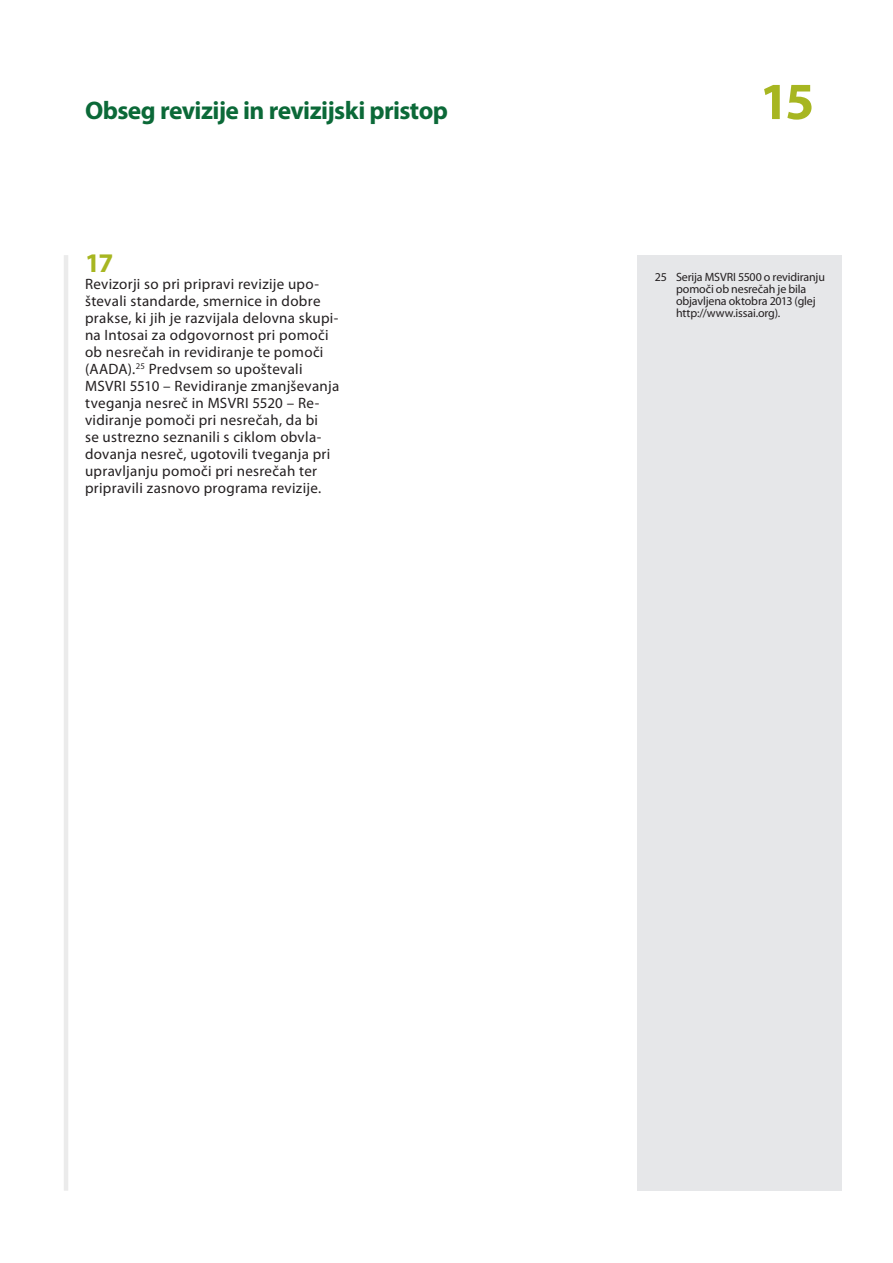
<style>
.page{position:relative;width:893px;height:1263px;background:#fff}
.page>*{position:absolute;margin:0;border:0;box-sizing:border-box;transform-origin:0 0}
.t1{font:700 52.5px "Myriad Pro";color:#a7b621}
.E_05_-_CHAP__1__TEXT{font:700 27px "Myriad Pro";color:#a7b621}
.t2{font:700 25.5px "Myriad Pro";letter-spacing:-.025em;color:#0b6938}
.E_05_-_CHAP__1__TEXT-2{font:15px/17px "Myriad Pro";letter-spacing:.02em;color:#231f20}
.E_08_-_CHAP__FOOTNOT{font:12px/12px "Myriad Pro";letter-spacing:-.015em;color:#231f20}
</style>
<div class="page">
<hr style="left:64px;top:255px;width:4px;height:936px;background:#ebebeb">
<div style="left:638px;top:255px;width:204px;height:936px;background:#e6e7e9"></div>
<h3 class="t2" style="left:85px;top:94px;width:365px">Obseg revizije in revizijski pristop</h3>
<h1 class="t1" style="left:760px;top:67px;width:56px">15</h1>
<p class="E_05_-_CHAP__1__TEXT" style="left:85px;top:245px;width:30px">17</p>
<p class="E_05_-_CHAP__1__TEXT-2" style="left:85px;top:275px;width:256px">Revizorji so pri pripravi revizije upo‑ števali standarde, smernice in dobre prakse, ki jih je razvijala delovna skupi‑ na Intosai za odgovornost pri pomoči ob nesrečah in revidiranje te pomoči (AADA).<sup>25</sup> Predvsem so upoštevali MSVRI 5510 – Revidiranje zmanjševanja tveganja nesreč in MSVRI 5520 – Re‑ vidiranje pomoči pri nesrečah, da bi<br>se ustrezno seznanili s ciklom obvla‑ dovanja nesreč, ugotovili tveganja pri upravljanju pomoči pri nesrečah ter pripravili zasnovo programa revizije.</p>
<p class="E_08_-_CHAP__FOOTNOT" style="left:676px;top:271px;width:150px;text-indent:-21px">25 Serija MSVRI 5500 o revidiranju pomoči ob nesrečah je bila objavljena oktobra 2013 (glej http://www.issai.org).</p>
</div>
